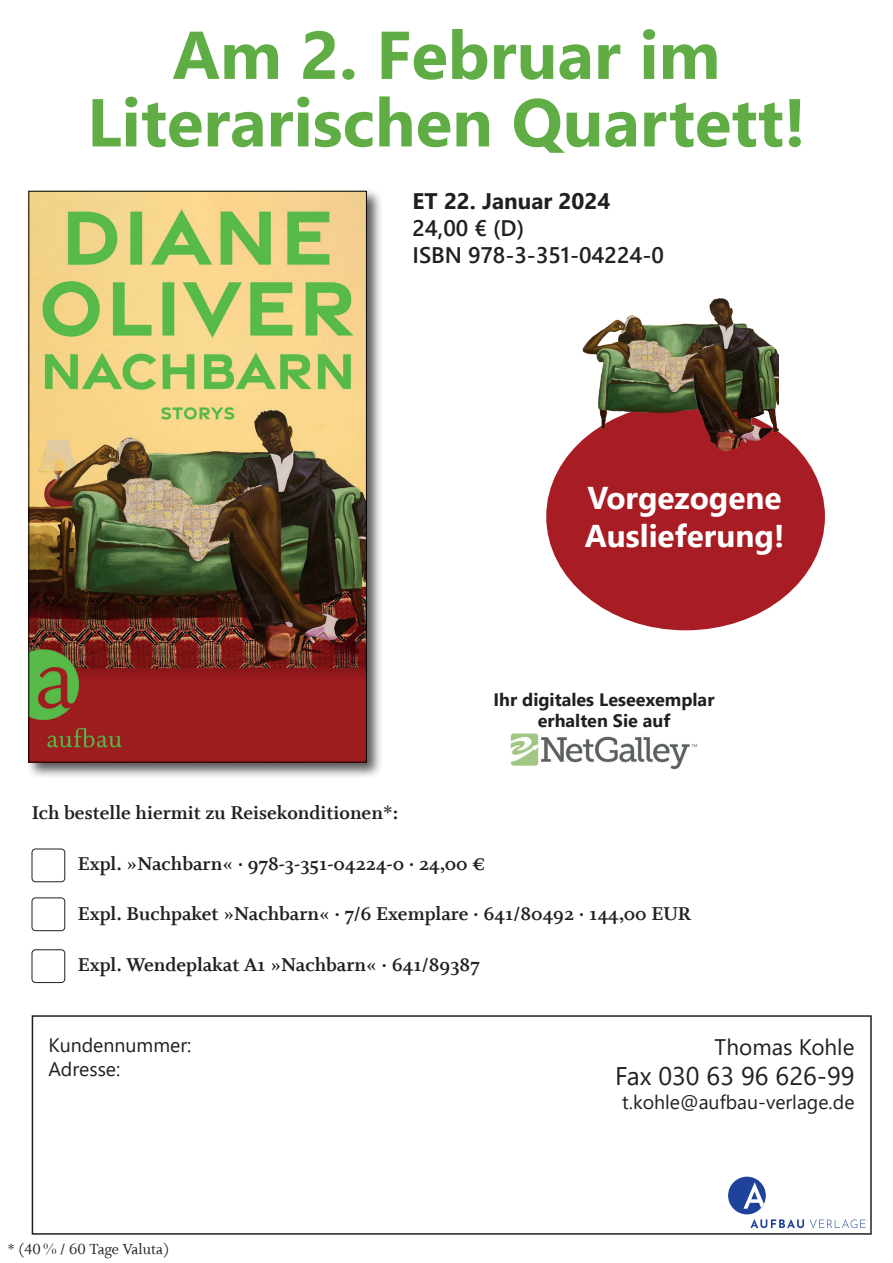
<style>
.page{position:relative;width:893px;height:1263px;background:#fff}
.page>*{position:absolute;margin:0;border:0;box-sizing:border-box;transform-origin:0 0}
.t1{font:700 67.5px/67.5px "Segoe UI";color:#60ad45;text-align:center}
.t2{font:700 31.5px/37.8px "Segoe UI";color:#fff}
.t3{font:25.5px "Segoe UI";color:#231f20}
.t4{font:600 22.5px/27px "Segoe UI";color:#231f20}
.t5{font:700 22.5px "Segoe UI";color:#231f20}
.t6{font:22.5px "Segoe UI";color:#231f20}
.t7{font:21px "Whitman Bold Os F";color:#231f20}
.t8{font:19.5px/23.4px "Segoe UI";color:#231f20}
.t9{font:700 18px/21.6px "Segoe UI";color:#231f20;text-align:center}
.t10{font:16.5px "Whitman Roman LF";color:#231f20}
.s1{font-family:"Garamond"}
</style>
<div class="page">
<div style="left:32px;top:1015px;width:840px;height:220px;border:2px solid #231f20"></div>
<div style="left:546px;top:403px;width:279px;height:227px;background:#a71d23;border-radius:50%"></div>
<div style="left:728px;top:1177px;width:38px;height:37px;background:#1f439b;border-radius:50%"></div>
<svg style="left:743px;top:1182px;width:23px;height:27px"></svg>
<svg style="left:750px;top:1219px;width:116px;height:9px"></svg>
<div style="left:32px;top:849px;width:33px;height:33px;border:1px solid #231f20;border-radius:4px"></div>
<div style="left:32px;top:897px;width:33px;height:34px;border:1px solid #231f20;border-radius:4px"></div>
<div style="left:32px;top:949px;width:33px;height:34px;border:1px solid #231f20;border-radius:4px"></div>
<div style="left:26px;top:188px;width:357px;height:591px;background:#231f20;opacity:.75"></div>
<img style="left:31px;top:193px;width:334px;height:567px">
<img style="left:510px;top:733px;width:187px;height:37px">
<img style="left:570px;top:298px;width:208px;height:155px">
<h1 class="t1" style="left:87px;top:16px;width:720px">Am 2. Februar im<br>Literarischen Quartett!</h1>
<p class="t5" style="left:412px;top:180px;width:199px">ET 22. Januar 2024</p>
<p class="t4" style="left:412px;top:213px;width:253px">24,00 € (D)<br>ISBN 978-3-351-04224-0</p>
<h2 class="t2" style="left:585px;top:476px;width:201px">Vorgezogene<br>Auslieferung!</h2>
<p class="t9" style="left:494px;top:687px;width:222px">Ihr digitales Leseexemplar erhalten Sie auf</p>
<p class="t7" style="left:32px;top:801px;width:368px">Ich bestelle hiermit zu Reisekonditionen*:</p>
<p class="t7" style="left:78px;top:852px;width:409px">Expl. »Nachbarn« · 978-3-351-04224-0 · 24,00 €</p>
<p class="t7" style="left:78px;top:902px;width:615px">Expl. Buchpaket »Nachbarn« · 7/6 Exemplare · 641/80492 · 144,00 EUR</p>
<p class="t7" style="left:78px;top:952px;width:403px">Expl. Wendeplakat A1 »Nachbarn« · 641/89387</p>
<p class="t8" style="left:48px;top:1032px;width:144px">Kundennummer:<br>Adresse:</p>
<p class="t10" style="left:8px;top:1239px;width:163px">* (40<span class="s1">%</span> / 60 Tage Valuta)</p>
<p class="t6" style="left:715px;top:1025px;width:141px">Thomas Kohle</p>
<p class="t3" style="left:615px;top:1052px;width:241px">Fax 030 63 96 626-99</p>
<p class="t8" style="left:622px;top:1088px;width:234px">t.kohle@aufbau-verlage.de</p>
</div>
